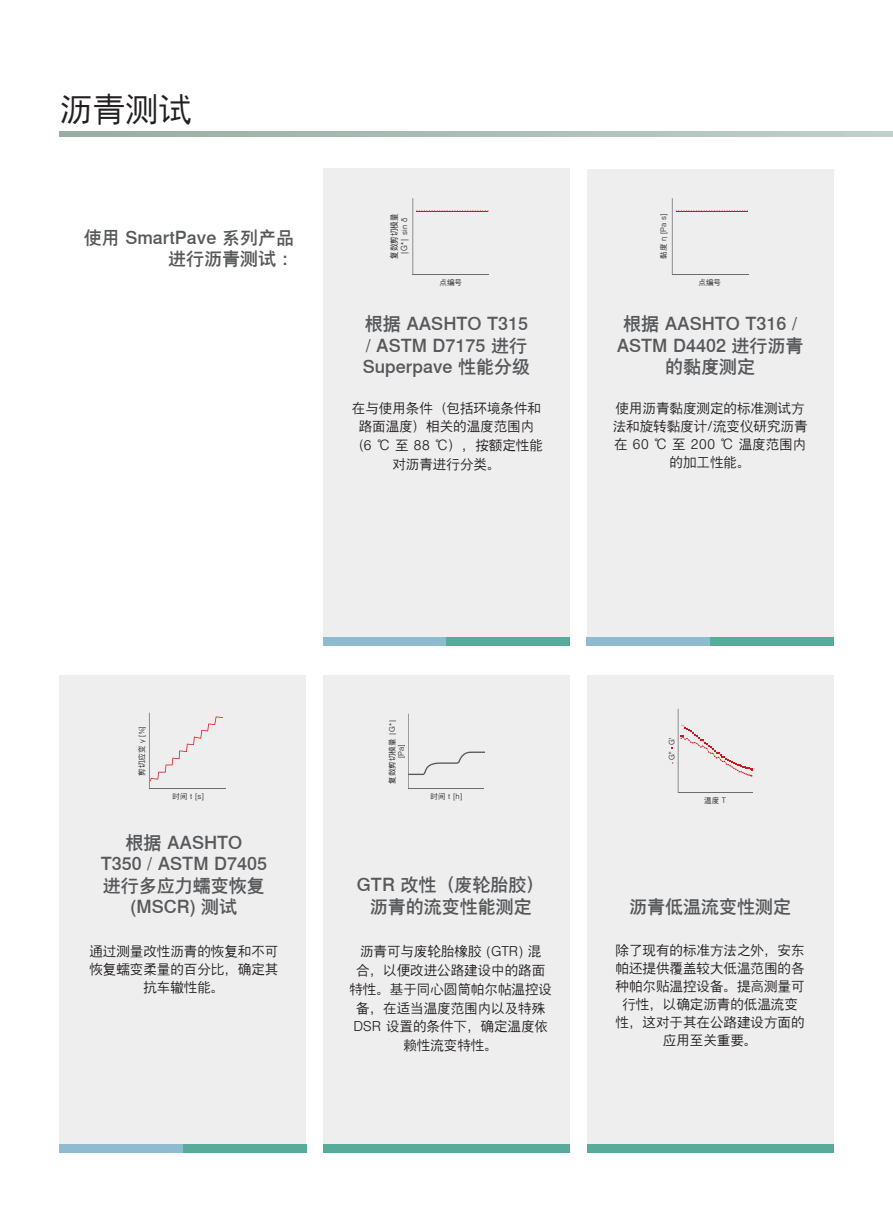
<style>
.page{position:relative;width:893px;height:1212px;background:#fff}
.page>*{position:absolute;margin:0;border:0;box-sizing:border-box;transform-origin:0 0}
.t1{font:300 33px "Nimbus Sans Global";color:#231f20}
.t2{font:500 18px/21.6px "Nimbus Sans Global";color:#57585a;text-align:center}
.t3{font:300 13.5px/18px "Nimbus Sans Global";color:#231f20;text-align:center}
.t4{font:300 8.4px/10.2px "Nimbus Sans Global";color:#231f20;text-align:center;scale:.89 1}
.t5{font:300 7.5px/9px "Nimbus Sans Global";color:#231f20;text-align:center}
.s1{font-size:7.5px}
</style>
<div class="page">
<div style="left:323px;top:675px;width:247px;height:477px;background:#eeeeef"></div>
<div style="left:323px;top:169px;width:247px;height:477px;background:#eeeeef"></div>
<div style="left:323px;top:1144px;width:247px;height:8px;background:#58ab9b"></div>
<svg style="left:408px;top:714px;width:77px;height:75px"></svg>
<div style="left:587px;top:169px;width:246px;height:469px;background:#eeeeef"></div>
<div style="left:587px;top:638px;width:123px;height:8px;background:#8ebbd0"></div>
<div style="left:710px;top:638px;width:123px;height:8px;background:#58ab9b"></div>
<svg style="left:672px;top:198px;width:76px;height:77px"></svg>
<div style="left:323px;top:638px;width:123px;height:8px;background:#8ebbd0"></div>
<div style="left:446px;top:638px;width:124px;height:8px;background:#58ab9b"></div>
<svg style="left:412px;top:198px;width:77px;height:77px"></svg>
<div style="left:60px;top:675px;width:246px;height:477px;background:#eeeeef"></div>
<div style="left:60px;top:1144px;width:123px;height:8px;background:#8ebbd0"></div>
<div style="left:183px;top:1144px;width:123px;height:8px;background:#58ab9b"></div>
<svg style="left:149px;top:713px;width:74px;height:75px"></svg>
<hr style="left:149px;top:788px;width:76px;height:1px;background:#6c6d70">
<div style="left:587px;top:675px;width:246px;height:477px;background:#eeeeef"></div>
<div style="left:587px;top:1144px;width:246px;height:8px;background:#58ab9b"></div>
<svg style="left:672px;top:709px;width:81px;height:84px"></svg>
<svg style="left:60px;top:132px;width:833px;height:4px;background:#abbeb3"></svg>
<h1 class="t1" style="left:60px;top:90px;width:133px">沥青测试</h1>
<h2 class="t2" style="left:84px;top:227px;width:212px;text-align:right">使用 SmartPave 系列产品进行沥青测试：</h2>
<p class="t4" style="left:389px;top:259px;width:52px;rotate:-90deg">复数剪切模量|G*| <span class="s1">sin δ</span></p>
<p class="t5" style="left:439px;top:277px;width:24px">点编号</p>
<h2 class="t2" style="left:363px;top:313px;width:169px;text-align:left">根据 AASHTO T315 / ASTM D7175 进行<br>Superpave 性能分级</h2>
<p class="t3" style="left:350px;top:398px;width:194px;line-height:18.8px">在与使用条件（包括环境条件和路面温度）相关的温度范围内（6 ℃ 至 88 ℃），按额定性能对沥青进行分类。</p>
<p class="t5" style="left:659px;top:259px;width:47px;rotate:-90deg">黏度 η [Pa s]</p>
<p class="t5" style="left:699px;top:277px;width:24px">点编号</p>
<h2 class="t2" style="left:617px;top:313px;width:188px">根据 AASHTO T316 /<br>ASTM D4402 进行沥青的黏度测定</h2>
<p class="t3" style="left:613px;top:399px;width:196px">使用沥青黏度测定的标准测试方法和旋转黏度计/流变仪研究沥青在 60 ℃ 至 200 ℃ 温度范围内的加工性能。</p>
<p class="t5" style="left:138px;top:776px;width:51px;rotate:-90deg">剪切应变 γ [%]</p>
<p class="t5" style="left:173px;top:792px;width:33px">时间 t [s]</p>
<h2 class="t2" style="left:101px;top:832px;width:168px">根据 AASHTO<br>T350 / ASTM D7405进行多应力蠕变恢复(MSCR) 测试</h2>
<p class="t3" style="left:89px;top:943px;width:191px">通过测量改性沥青的恢复和不可恢复蠕变柔量的百分比，确定其抗车辙性能。</p>
<p class="t5" style="left:388px;top:784px;width:66px;rotate:-90deg">复数剪切模量 |G*| [Pa]</p>
<p class="t5" style="left:431px;top:792px;width:33px">时间 t [h]</p>
<h2 class="t2" style="left:357px;top:874px;width:189px">GTR 改性（废轮胎胶）沥青的流变性能测定</h2>
<p class="t3" style="left:349px;top:942px;width:204px;line-height:18.8px">沥青可与废轮胎橡胶 (GTR) 混<br>合，以便改进公路建设中的路面特性。基于同心圆筒帕尔帖温控设备，在适当温度范围内以及特殊<br>DSR 设置的条件下，确定温度依赖性流变特性。</p>
<p class="t5" style="left:667px;top:760px;width:24px;rotate:-90deg">G" G'</p>
<p class="t5" style="left:704px;top:796px;width:23px">温度 T</p>
<h2 class="t2" style="left:629px;top:896px;width:163px">沥青低温流变性测定</h2>
<p class="t3" style="left:616px;top:941px;width:190px">除了现有的标准方法之外，安东帕还提供覆盖较大低温范围的各种帕尔贴温控设备。提高测量可行性，以确定沥青的低温流变性，这对于其在公路建设方面的应用至关重要。</p>
</div>
